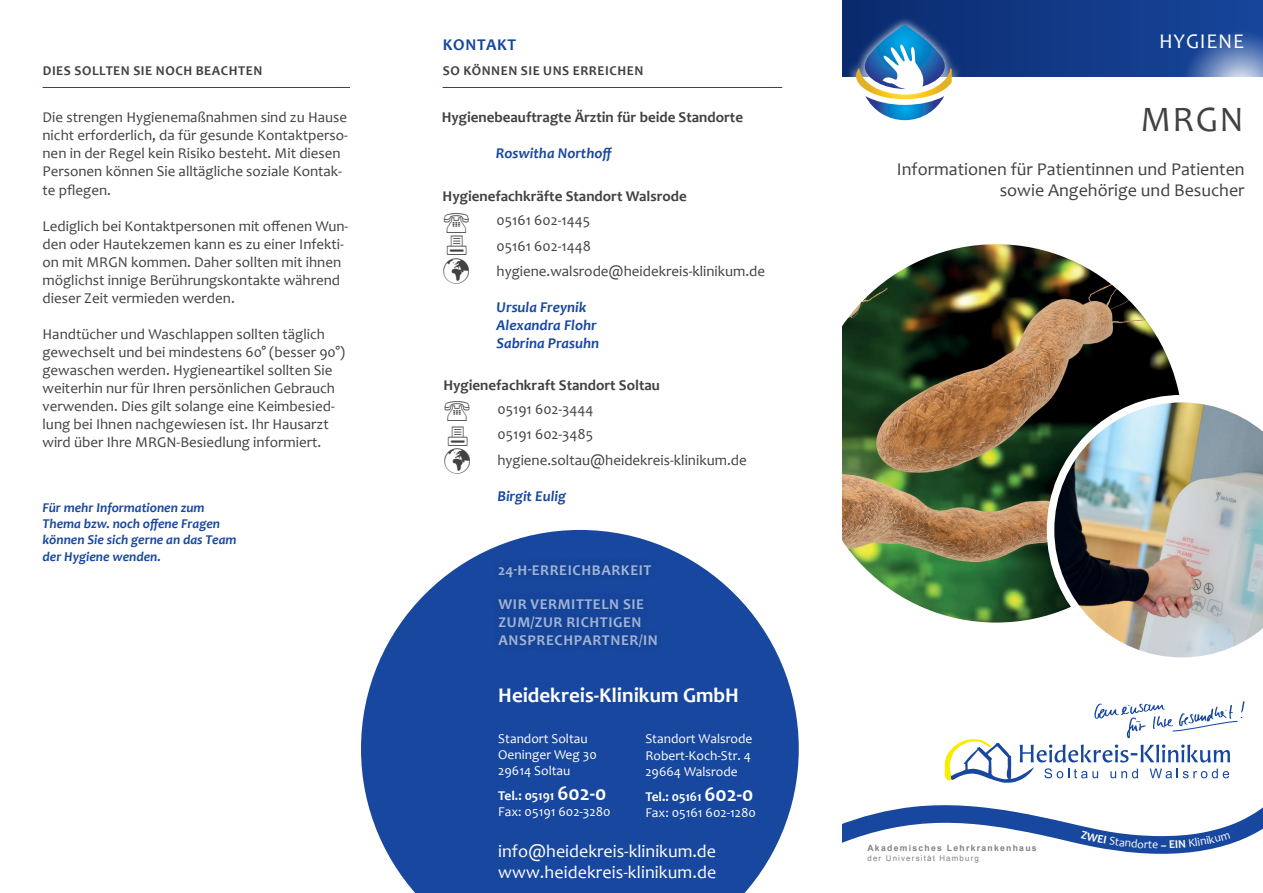
<style>
.page{position:relative;width:1263px;height:893px;background:#fff}
.page>*{position:absolute;margin:0;border:0;box-sizing:border-box;transform-origin:0 0}
.t1{font:36px "Candara";color:#414042}
.t2{font:700 21px "Candara";color:#fff}
.t3{font:21px "Candara";letter-spacing:.04em;color:#fff}
.t4{font:18px/21.6px "Candara";color:#414042;text-align:right}
.t5{font:18px/21.6px "Candara";letter-spacing:.005em;color:#fff}
.t6{font:700 16.5px "Candara";letter-spacing:.04em;color:#17479e}
.t7{font:15px/18px "Candara";color:#414042}
.t8{font:700 15px "Candara";color:#414042}
.t9{font:700 15px/18px "Candara";letter-spacing:.04em;color:#fff}
.t10{font:italic 700 15px/18px "Candara";color:#17479e}
.t11{font:13.5px/16.2px "Candara";color:#fff}
.t12{font:italic 700 13.5px/16.2px "Candara";color:#17479e}
.t13{font:700 13.5px "Candara";letter-spacing:.04em;color:#414042}
.t14{font:700 11.85px "Candara";color:#fff}
.t15{font:700 8.7px "Arial";letter-spacing:.15em;color:#808285}
.t16{font:7.95px "Arial";letter-spacing:.15em;color:#808285}
.s1{font-weight:700}
.s2{font-weight:700;font-size:21px}
</style>
<div class="page">
<div style="left:838px;top:0;width:425px;height:77px;background:linear-gradient(to right,#0a2a6c,#17469b)"></div>
<svg style="left:945px;top:701px;width:299px;height:82px"></svg>
<img style="left:842px;top:246px;width:338px;height:375px">
<svg style="left:1181px;top:30px;width:82px;height:47px;background:#496cad"></svg>
<div style="left:772px;top:0;width:70px;height:893px;background:#fff"></div>
<svg style="left:847px;top:16px;width:114px;height:105px"></svg>
<svg style="left:856px;top:24px;width:96px;height:96px"></svg>
<hr style="left:43px;top:87px;width:307px;height:1px;background:#17479e">
<img style="left:1047px;top:395px;width:216px;height:263px">
<hr style="left:443px;top:87px;width:339px;height:1px;background:#17479e">
<svg style="left:361px;top:530px;width:438px;height:363px;fill:#17479e"></svg>
<div style="left:490px;top:555px;width:170px;height:31px;background:#16459a"></div>
<div style="left:490px;top:590px;width:176px;height:66px;background:#164498"></div>
<svg style="left:842px;top:805px;width:421px;height:49px"></svg>
<p class="t13" style="left:43px;top:62px;width:221px">DIES SOLLTEN SIE NOCH BEACHTEN</p>
<p class="t7" style="left:43px;top:108px;width:307px">Die strengen Hygienemaßnahmen sind zu Hause nicht erforderlich, da für gesunde Kontaktperso&shy;nen in der Regel kein Risiko besteht. Mit diesen Personen können Sie alltägliche soziale Kontak&shy;te pflegen.</p>
<p class="t7" style="left:43px;top:216px;width:307px">Lediglich bei Kontaktpersonen mit offenen Wun&shy;den oder Hautekzemen kann es zu einer I nfekti&shy;on mit MRGN kommen. Daher sollten mit ihnen möglichst innige Berührungskontakte während dieser Zeit vermieden werden.</p>
<p class="t7" style="left:43px;top:324px;width:304px">Handtücher und Waschlappen sollten täglich gewechselt und bei mindestens 60° (besser 90°) gewaschen werden. Hygieneartikel sollten Sie weiterhin nur für I hren persönlichen Gebrauch verwenden. Dies gilt solange eine Keimbesied&shy;lung bei I hnen nachgewiesen ist. I hr Hausarzt wird über I hre MRGN-Besiedlung informiert.</p>
<p class="t12" style="left:43px;top:499px;width:196px">Für mehr Informationen zum<br>Thema bzw. noch offene Fragen können Sie sich gerne an das Team der Hygiene wenden.</p>
<p class="t6" style="left:443px;top:34px;width:75px">KONTAKT</p>
<p class="t13" style="left:443px;top:62px;width:202px">SO KÖNNEN SIE UNS ERREICHEN</p>
<p class="t8" style="left:442px;top:108px;width:303px">HYGIENEBEAUFTRAGTE ÄRZTIN FÜR BEIDE STANDORTE</p>
<p class="t10" style="left:496px;top:144px;width:118px">Roswitha Northoff</p>
<p class="t8" style="left:443px;top:187px;width:246px">HYGIENEFACHKRÄFTE STANDORT WALSRODE</p>
<p class="t7" style="left:497px;top:207px;width:270px;line-height:25.5px">05161 602-1445<br>05161 602-1448 hygiene.walsrode@heidekreis-klinikum.de</p>
<p class="t10" style="left:497px;top:298px;width:104px">Ursula Freynik<br>Alexandra Flohr<br>Sabrina Prasuhn</p>
<p class="t8" style="left:443px;top:375px;width:218px">HYGIENEFACHKRAFT STANDORT SOLTAU</p>
<p class="t7" style="left:497px;top:396px;width:251px;line-height:25.5px">05191 602-3444<br>05191 602-3485 hygiene.soltau@heidekreis-klinikum.de</p>
<p class="t10" style="left:497px;top:487px;width:70px">Birgit Eulig</p>
<p class="t9" style="left:498px;top:561px;width:155px">24-H-ERREICHBARKEIT</p>
<p class="t9" style="left:499px;top:595px;width:159px">WIR VERMITTELN SIE<br>ZUM/ZUR RICHTIGEN<br>ANSPRECHPARTNER/IN</p>
<h2 class="t2" style="left:498px;top:682px;width:239px">HEIDEKREIS-KLINIKUM GMBH</h2>
<p class="t11" style="left:498px;top:730px;width:100px">Standort Soltau<br>Oeninger Weg 30<br>29614 Soltau</p>
<p class="t11" style="left:498px;top:788px;width:114px"><span class="s1">TEL.: 05191</span> <span class="s2">602-0<br></span>Fax: 05191 602-3280</p>
<p class="t11" style="left:645px;top:731px;width:109px;text-align:justify">Standort Walsrode Robert-Koch-Str. 4<br>29664 Walsrode</p>
<p class="t11" style="left:645px;top:788px;width:112px"><span class="s1">TEL.: 05161</span> <span class="s2">602-0<br></span>Fax: 05161 602-1280</p>
<p class="t5" style="left:498px;top:840px;width:219px">info@heidekreis-klinikum.de www.heidekreis-klinikum.de</p>
<h2 class="t3" style="left:1159px;top:28px;width:87px">Hygiene</h2>
<h1 class="t1" style="left:1140px;top:97px;width:78px">MRGN</h1>
<p class="t4" style="left:897px;top:158px;width:349px">I nformationen für Patientinnen und Patienten sowie Angehörige und Besucher</p>
<p class="t15" style="left:867px;top:842px;width:171px">Akademisches Lehrkrankenhaus</p>
<p class="t16" style="left:867px;top:852px;width:113px">der Universität Hamburg</p>
<p class="t14" style="left:1161px;top:837px;width:8px">–</p>
</div>
